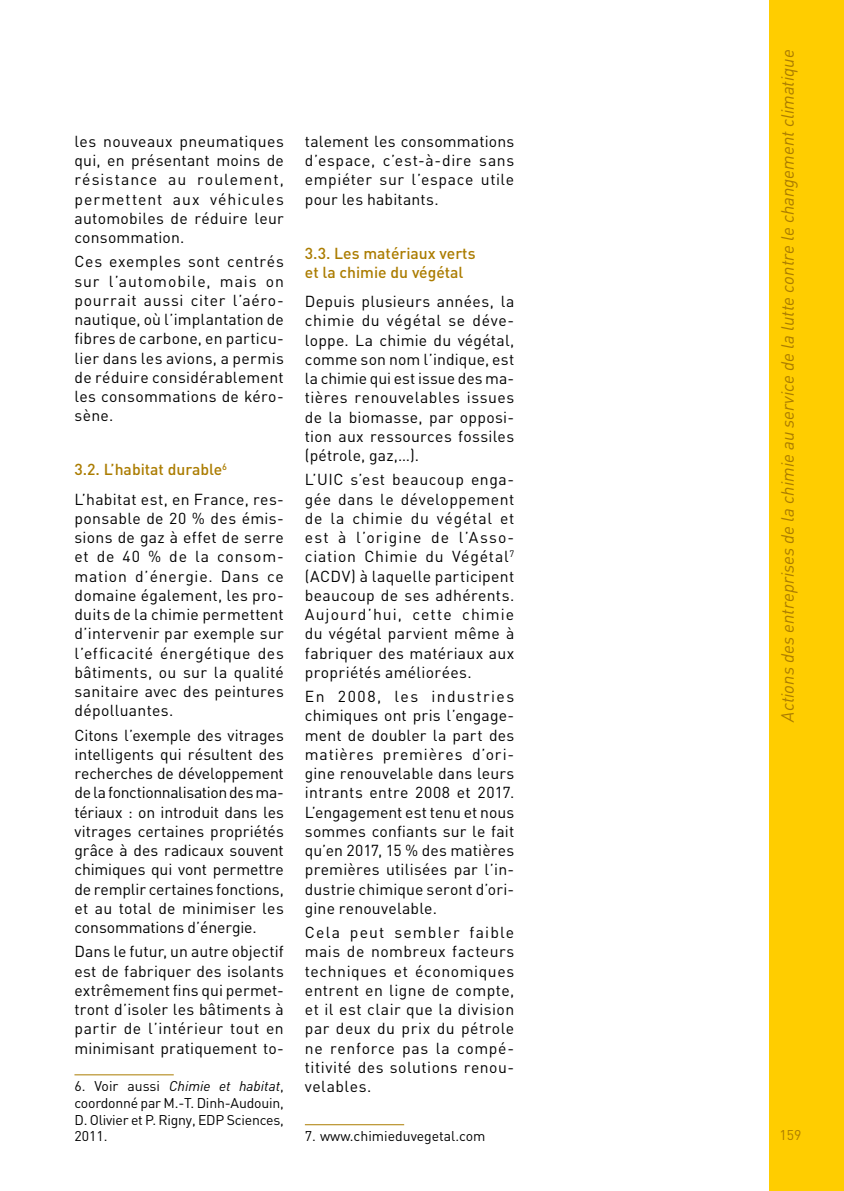
<style>
.page{position:relative;width:844px;height:1191px;background:#fff}
.page>*{position:absolute;margin:0;border:0;box-sizing:border-box;transform-origin:0 0}
.t1{font:italic 17.5px "DIN";color:#ab7c00}
._04-Texte_courant{font:15.75px/19.2px "DIN";letter-spacing:.02em;color:#000;text-align:justify}
._7-inter_2{font:500 15.75px/19.2px "DIN";color:#ab7c00}
._11-Notes{font:14px/16.6px "DIN";letter-spacing:-.015em;color:#000;text-align:justify}
.t2{font:14px "DIN";color:#ab7c00}
.s1{font-style:italic}
</style>
<div class="page">
<div style="left:769px;top:0;width:74px;height:1191px;background:#ffcd00"></div>
<hr style="left:305px;top:1124px;width:99px;height:1px;background:#ab7c00">
<hr style="left:74px;top:1074px;width:100px;height:1px;background:#ab7c00">
<p class="_04-Texte_courant" style="left:74px;top:131px;width:211px">les nouveaux pneumatiques qui, en présentant moins de résistance au roulement, permettent aux véhicules automobiles de réduire leur consommation.</p>
<p class="_04-Texte_courant" style="left:74px;top:252px;width:211px">Ces exemples sont centrés sur l’automobile, mais on pourrait aussi citer l’aéro&shy;nautique, où l’implantation de fibres de carbone, en particu&shy;lier dans les avions, a permis de réduire considérablement les consommations de kéro&shy;sène.</p>
<p class="_7-inter_2" style="left:74px;top:459px;width:154px">3.2. L’habitat durable<sup>6</sup></p>
<p class="_04-Texte_courant" style="left:74px;top:489px;width:211px">L’habitat est, en France, res&shy;ponsable de 20 % des émis&shy;sions de gaz à effet de serre et de 40 % de la consom&shy;mation d’énergie. Dans ce domaine également, les pro&shy;duits de la chimie permettent d’intervenir par exemple sur l’efficacité énergétique des bâtiments, ou sur la qualité sanitaire avec des peintures dépolluantes.</p>
<p class="_04-Texte_courant" style="left:74px;top:725px;width:211px">Citons l’exemple des vitrages intelligents qui résultent des recherches de développement de la fonctionnalisation des ma&shy;tériaux : on introduit dans les vitrages certaines propriétés grâce à des radicaux souvent chimiques qui vont permettre de remplir certaines fonctions, et au total de minimiser les consommations d’énergie.</p>
<p class="_04-Texte_courant" style="left:74px;top:941px;width:211px">Dans le futur, un autre objectif est de fabriquer des isolants extrêmement fins qui permet&shy;tront d’isoler les bâtiments à partir de l’intérieur tout en minimisant pratiquement to-</p>
<p class="_11-Notes" style="left:74px;top:1077px;width:211px">6. Voir aussi <span class="s1">Chimie et habitat</span>, coordonné par M.-T. Dinh-Audouin, D. Olivier et P. Rigny, EDP Sciences, 2011.</p>
<p class="_04-Texte_courant" style="left:305px;top:131px;width:211px">talement les consommations d’espace, c’est-à-dire sans empiéter sur l’espace utile pour les habitants.</p>
<p class="_7-inter_2" style="left:305px;top:243px;width:172px">3.3. Les matériaux verts et la chimie du végétal</p>
<p class="_04-Texte_courant" style="left:305px;top:291px;width:211px">Depuis plusieurs années, la chimie du végétal se déve&shy;loppe. La chimie du végétal, comme son nom l’indique, est la chimie qui est issue des ma&shy;tières renouvelables issues de la biomasse, par opposi&shy;tion aux ressources fossiles (pétrole, gaz,…).</p>
<p class="_04-Texte_courant" style="left:305px;top:470px;width:211px">L’UIC s’est beaucoup enga&shy;gée dans le développement de la chimie du végétal et est à l’origine de l’Asso&shy;ciation Chimie du Végétal<sup>7 </sup>(ACDV) à laquelle participent beaucoup de ses adhérents.<br>Aujourd’hui, cette chimie du végétal parvient même à fabriquer des matériaux aux propriétés améliorées.</p>
<p class="_04-Texte_courant" style="left:305px;top:686px;width:211px">En 2008, les industries chimiques ont pris l’engage&shy;ment de doubler la part des matières premières d’ori&shy;gine renouvelable dans leurs intrants entre 2008 et 2017.<br>L’engagement est tenu et nous sommes confiants sur le fait qu’en 2017, 15 % des matières premières utilisées par l’in&shy;dustrie chimique seront d’ori&shy;gine renouvelable.</p>
<p class="_04-Texte_courant" style="left:305px;top:922px;width:211px">Cela peut sembler faible mais de nombreux facteurs techniques et économiques entrent en ligne de compte, et il est clair que la division par deux du prix du pétrole ne renforce pas la compé&shy;titivité des solutions renou&shy;velables.</p>
<p class="_11-Notes" style="left:305px;top:1127px;width:182px">7. www.chimieduvegetal.com</p>
<p class="t1" style="left:776px;top:721px;width:673px;rotate:-90deg">Actions des entreprises de la chimie au service de la lutte contre le changement climatique</p>
<p class="t2" style="left:779px;top:1125px;width:23px">159</p>
</div>
